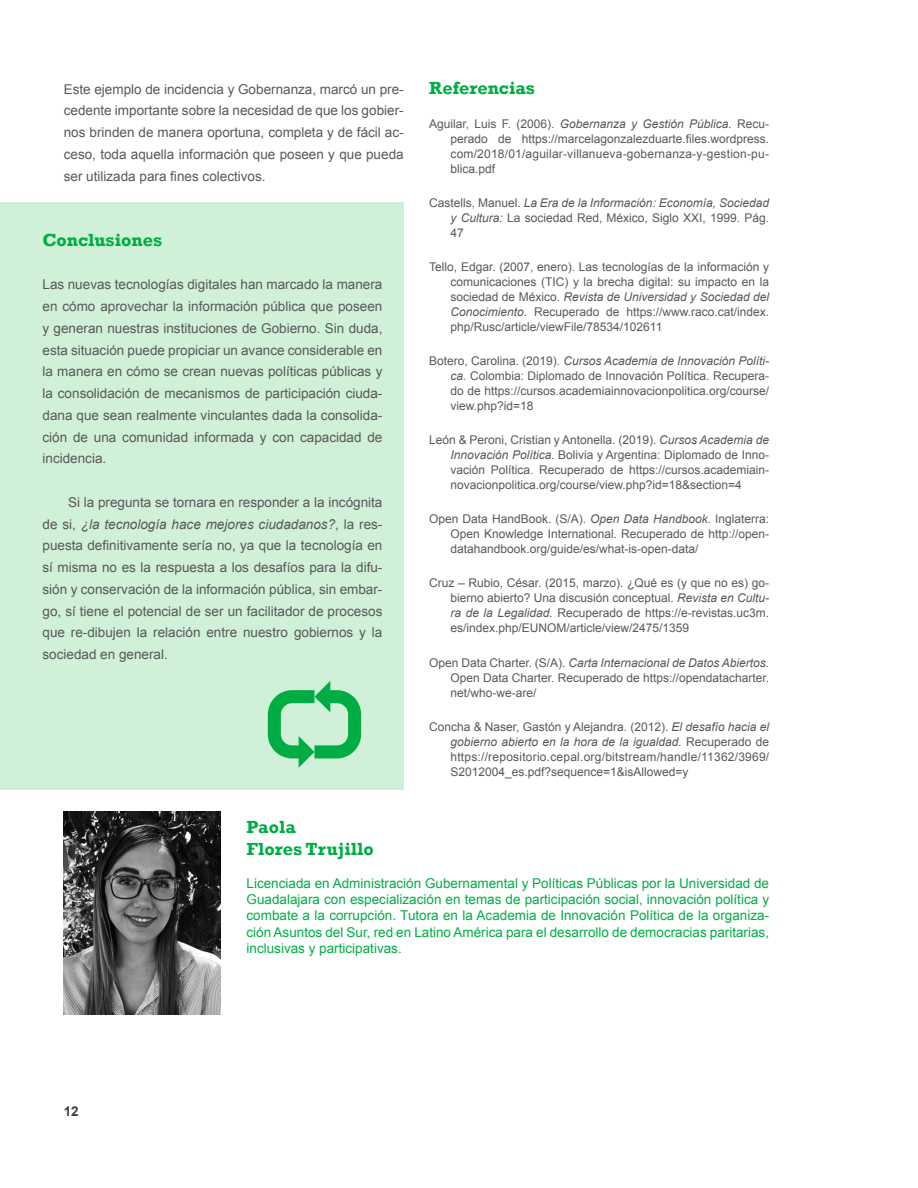
<style>
.page{position:relative;width:918px;height:1188px;background:#fff}
.page>*{position:absolute;margin:0;border:0;box-sizing:border-box;transform-origin:0 0}
.SUBTITULOS{font:700 18px "Rockwell";color:#00ad44}
.autor_-_nombre_compl{font:700 18px/21.8px "Rockwell";color:#00ad44}
.texto_normal_sin_san{font:13.5px/21.8px "Arial";color:#57585a;text-align:justify}
.texto_normal_con_san{font:13.5px/21.8px "Arial";color:#57585a;text-align:justify}
.autor_-_biodata_comp{font:13.5px/16.2px "Arial";color:#00ad44;text-align:justify}
.t1{font:700 13.5px "Arial";color:#3e3e3f}
.bibliografia{font:12px/15px "Arial";color:#57585a;text-align:justify}
.s1{font-style:italic}
</style>
<div class="page">
<div style="left:0;top:202px;width:404px;height:588px;background:#d1f0d8"></div>
<img style="left:64px;top:811px;width:157px;height:204px">
<svg style="left:268px;top:681px;width:93px;height:87px"></svg>
<p class="texto_normal_sin_san" style="left:64px;top:78px;width:341px">Este ejemplo de incidencia y Gobernanza, marcó un pre&shy;cedente importante sobre la necesidad de que los gobier&shy;nos brinden de manera oportuna, completa y de fácil ac&shy;ceso, toda aquella información que poseen y que pueda ser utilizada para fines colectivos.</p>
<p class="SUBTITULOS" style="left:429px;top:77px;width:107px">Referencias</p>
<p class="bibliografia" style="left:450px;top:116px;width:320px;text-indent:-21px">Aguilar, Luis F. (2006). <span class="s1">Gobernanza y Gestión Pública.</span> Recu&shy;perado de https://marcelagonzalezduarte.files.wordpress. com/2018/01/aguilar-villanueva-gobernanza-y-gestion-pu&shy;blica.pdf</p>
<p class="bibliografia" style="left:450px;top:195px;width:320px;text-indent:-21px">Castells, Manuel. <span class="s1">La Era de la Información: Economía, Sociedad y Cultura:</span> La sociedad Red, México, Siglo XXI, 1999. Pág.<br>47</p>
<p class="bibliografia" style="left:450px;top:259px;width:320px;text-indent:-21px">Tello, Edgar. (2007, enero). Las tecnologías de la información y comunicaciones (TIC) y la brecha digital: su impacto en la sociedad de México. <span class="s1">Revista de Universidad y Sociedad del Conocimiento.</span> Recuperado de https://www.raco.cat/index. php/Rusc/article/viewFile/78534/102611</p>
<p class="bibliografia" style="left:450px;top:353px;width:320px;text-indent:-21px">Botero, Carolina. (2019). <span class="s1">Cursos Academia de Innovación Políti&shy;ca.</span> Colombia: Diplomado de Innovación Política. Recupera&shy;do de https://cursos.academiainnovacionpolitica.org/course/ view.php?id=18</p>
<p class="bibliografia" style="left:450px;top:433px;width:320px;text-indent:-21px">León &amp; Peroni, Cristian y Antonella. (2019). <span class="s1">Cursos Academia de Innovación Política.</span> Bolivia y Argentina: Diplomado de Inno&shy;vación Política. Recuperado de https://cursos.academiain&shy;novacionpolitica.org/course/view.php?id=18&amp;section=4</p>
<p class="bibliografia" style="left:450px;top:512px;width:320px;text-indent:-21px">Open Data HandBook. (S/A). <span class="s1">Open Data Handbook.</span> Inglaterra:<br>Open Knowledge International. Recuperado de http://open&shy;datahandbook.org/guide/es/what-is-open-data/</p>
<p class="bibliografia" style="left:450px;top:576px;width:320px;text-indent:-21px">Cruz – Rubio, César. (2015, marzo). ¿Qué es (y que no es) go&shy;bierno abierto? Una discusión conceptual. <span class="s1">Revista en Cultu&shy;ra de la Legalidad.</span> Recuperado de https://e-revistas.uc3m. es/index.php/EUNOM/article/view/2475/1359</p>
<p class="bibliografia" style="left:450px;top:655px;width:320px;text-indent:-21px">Open Data Charter. (S/A). <span class="s1">Carta Internacional de Datos Abiertos.<br></span>Open Data Charter. Recuperado de https://opendatacharter. net/who-we-are/</p>
<p class="bibliografia" style="left:450px;top:719px;width:320px;text-indent:-21px">Concha &amp; Naser, Gastón y Alejandra. (2012). <span class="s1">El desafío hacia el gobierno abierto en la hora de la igualdad.</span> Recuperado de https://repositorio.cepal.org/bitstream/handle/11362/3969/ S2012004_es.pdf?sequence=1&amp;isAllowed=y</p>
<p class="SUBTITULOS" style="left:43px;top:229px;width:121px">Conclusiones</p>
<p class="texto_normal_sin_san" style="left:43px;top:274px;width:341px">Las nuevas tecnologías digitales han marcado la manera en cómo aprovechar la información pública que poseen y generan nuestras instituciones de Gobierno. Sin duda, esta situación puede propiciar un avance considerable en la manera en cómo se crean nuevas políticas públicas y la consolidación de mecanismos de participación ciuda&shy;dana que sean realmente vinculantes dada la consolida&shy;ción de una comunidad informada y con capacidad de incidencia.</p>
<p class="texto_normal_con_san" style="left:43px;top:491px;width:341px;text-indent:26px">Si la pregunta se tornara en responder a la incógnita de si, <span class="s1">¿la tecnología hace mejores ciudadanos?</span>, la res&shy;puesta definitivamente sería no, ya que la tecnología en sí misma no es la respuesta a los desafíos para la difu&shy;sión y conservación de la información pública, sin embar&shy;go, sí tiene el potencial de ser un facilitador de procesos que re-dibujen la relación entre nuestro gobiernos y la sociedad en general.</p>
<p class="t1" style="left:64px;top:1102px;width:17px">12</p>
<p class="autor_-_nombre_compl" style="left:247px;top:816px;width:129px">Paola<br>Flores Trujillo</p>
<p class="autor_-_biodata_comp" style="left:247px;top:875px;width:524px">Licenciada en Administración Gubernamental y Políticas Públicas por la Universidad de Guadalajara con especialización en temas de participación social, innovación política y combate a la corrupción. Tutora en la Academia de Innovación Política de la organiza&shy;ción Asuntos del Sur, red en Latino América para el desarrollo de democracias paritarias, inclusivas y participativas.</p>
</div>
